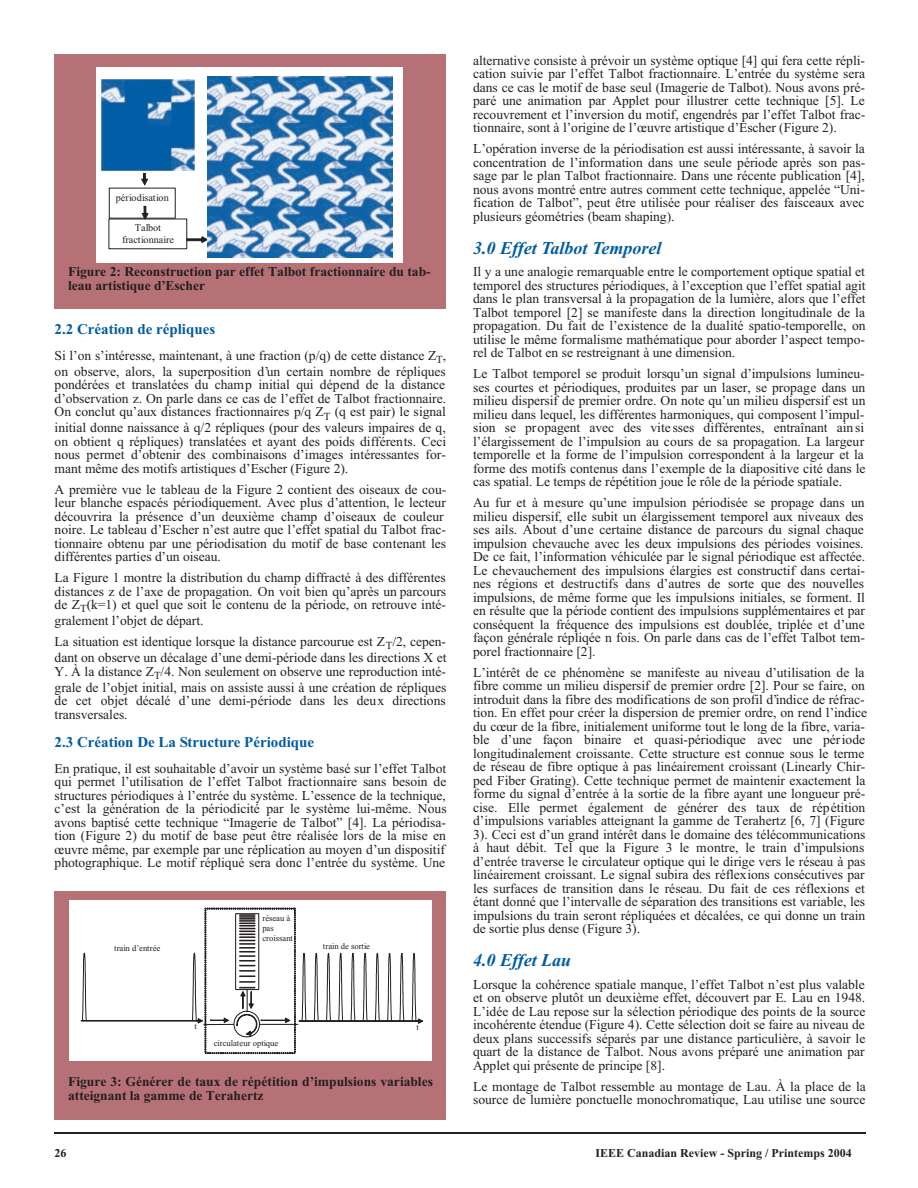
<style>
.page{position:relative;width:918px;height:1188px;background:#fff}
.page>*{position:absolute;margin:0;border:0;box-sizing:border-box;transform-origin:0 0}
.t1{font:italic 700 18px "Times New Roman";color:#015ca3}
.t2{font:700 15px "Times New Roman";color:#015ca3}
.t3{font:13.5px/13.5px "Times";color:#231f20}
.t4{font:700 13.5px/13.5px "Times New Roman";color:#231f20}
.t5{font:700 12px "Times New Roman";color:#231f20}
.t6{font:10.2px/11.9px "Times";letter-spacing:.005em;color:#231f20;text-align:center}
.t7{font:8.7px/9.9px "Times";color:#231f20}
</style>
<div class="page">
<hr style="left:55px;top:1132px;width:810px;height:2px;background:#231f20">
<div style="left:54px;top:54px;width:391px;height:255px;background:#b67177"></div>
<div style="left:96px;top:67px;width:307px;height:195px;background:#fff"></div>
<div style="left:109px;top:188px;width:67px;height:30px;border:1px solid #231f20"></div>
<svg style="left:141px;top:173px;width:7px;height:12px"></svg>
<svg style="left:142px;top:206px;width:6px;height:14px"></svg>
<svg style="left:187px;top:237px;width:21px;height:6px"></svg>
<div style="left:55px;top:891px;width:391px;height:229px;background:#b67177"></div>
<div style="left:70px;top:901px;width:362px;height:160px;background:#fff"></div>
<svg style="left:81px;top:908px;width:342px;height:146px"></svg>
<img style="left:208px;top:77px;width:184px;height:181px">
<img style="left:102px;top:80px;width:93px;height:91px">
<p class="t6" style="left:116px;top:193px;width:55px">périodisation</p>
<p class="t6" style="left:122px;top:223px;width:53px">Talbot fractionnaire</p>
<p class="t4" style="left:68px;top:267px;width:364px">Figure 2: Reconstruction par effet Talbot fractionnaire du tab&shy;leau artistique d’Escher</p>
<p class="t2" style="left:55px;top:324px;width:162px">2.2 Création de répliques</p>
<p class="t3" style="left:55px;top:348px;width:393px;line-height:15.9px">Si l’on s’intéresse, maintenant, à une fraction (p/q) de cette distance Z<sub>T</sub>, on observe, alors, la superposition d’un certain nombre de répliques</p>
<p class="t3" style="left:55px;top:379px;width:393px;text-align:justify">pondérées et translatées du champ initial qui dépend de la distance d’observation z. On parle dans ce cas de l’effet de Talbot fractionnaire.<br>On conclut qu’aux distances fractionnaires p/q Z<sub>T</sub> (q est pair) le signal</p>
<p class="t3" style="left:55px;top:422px;width:393px;text-align:justify">initial donne naissance à q/2 répliques (pour des valeurs impaires de q, on obtient q répliques) translatées et ayant des poids différents. Ceci nous permet d’obtenir des combinaisons d’images intéressantes for&shy;mant même des motifs artistiques d’Escher (Figure 2).</p>
<p class="t3" style="left:55px;top:484px;width:393px">A première vue le tableau de la Figure 2 contient des oiseaux de cou&shy;leur blanche espacés périodiquement. Avec plus d’attention, le lecteur découvrira la présence d’un deuxième champ d’oiseaux de couleur noire. Le tableau d’Escher n’est autre que l’effet spatial du Talbot frac&shy;tionnaire obtenu par une périodisation du motif de base contenant les différentes parties d’un oiseau.</p>
<p class="t3" style="left:55px;top:572px;width:393px;text-align:justify">La Figure 1 montre la distribution du champ diffracté à des différentes distances z de l’axe de propagation. On voit bien qu’après un parcours de Z<sub>T</sub>(k=1) et quel que soit le contenu de la période, on retrouve inté-</p>
<p class="t3" style="left:55px;top:611px;width:393px;line-height:21px">gralement l’objet de départ.<br>La situation est identique lorsque la distance parcourue est Z<sub>T</sub>/2, cepen-</p>
<p class="t3" style="left:55px;top:652px;width:393px">dant on observe un décalage d’une demi-période dans les directions X et<br>Y. À la distance Z<sub>T</sub>/4. Non seulement on observe une reproduction inté-</p>
<p class="t3" style="left:55px;top:682px;width:393px;text-align:justify">grale de l’objet initial, mais on assiste aussi à une création de répliques de cet objet décalé d’une demi-période dans les deux directions transversales.</p>
<p class="t2" style="left:55px;top:737px;width:261px">2.3 Création De La Structure Périodique</p>
<p class="t3" style="left:55px;top:763px;width:394px">En pratique, il est souhaitable d’avoir un système basé sur l’effet Talbot qui permet l’utilisation de l’effet Talbot fractionnaire sans besoin de structures périodiques à l’entrée du système. L’essence de la technique, c’est la génération de la périodicité par le système lui-même. Nous avons baptisé cette technique “Imagerie de Talbot” [4]. La périodisa&shy;tion (Figure 2) du motif de base peut être réalisée lors de la mise en œuvre même, par exemple par une réplication au moyen d’un dispositif photographique. Le motif répliqué sera donc l’entrée du système. Une</p>
<p class="t7" style="left:262px;top:914px;width:32px">réseau à pas croissant</p>
<p class="t7" style="left:114px;top:944px;width:48px">train d’entrée</p>
<p class="t7" style="left:323px;top:942px;width:49px">train de sortie</p>
<p class="t7" style="left:194px;top:1022px;width:4px">t</p>
<p class="t7" style="left:416px;top:1023px;width:4px">t</p>
<p class="t7" style="left:214px;top:1039px;width:66px">circulateur optique</p>
<p class="t4" style="left:68px;top:1076px;width:366px">Figure 3: Générer de taux de répétition d’impulsions variables atteignant la gamme de Terahertz</p>
<p class="t3" style="left:473px;top:55px;width:394px;text-align:justify">alternative consiste à prévoir un système optique [4] qui fera cette répli&shy;cation suivie par l’effet Talbot fractionnaire. L’entrée du système sera dans ce cas le motif de base seul (Imagerie de Talbot). Nous avons pré&shy;paré une animation par Applet pour illustrer cette technique [5]. Le recouvrement et l’inversion du motif, engendrés par l’effet Talbot frac&shy;tionnaire, sont à l’origine de l’œuvre artistique d’Escher (Figure 2).</p>
<p class="t3" style="left:473px;top:143px;width:394px;text-align:justify">L’opération inverse de la périodisation est aussi intéressante, à savoir la concentration de l’information dans une seule période après son pas&shy;sage par le plan Talbot fractionnaire. Dans une récente publication [4], nous avons montré entre autres comment cette technique, appelée “Uni&shy;fication de Talbot”, peut être utilisée pour réaliser des faisceaux avec plusieurs géométries (beam shaping).</p>
<h1 class="t1" style="left:473px;top:242px;width:190px">3.0 Effet Talbot Temporel</h1>
<p class="t3" style="left:473px;top:266px;width:394px;text-align:justify">Il y a une analogie remarquable entre le comportement optique spatial et temporel des structures périodiques, à l’exception que l’effet spatial agit dans le plan transversal à la propagation de la lumière, alors que l’effet Talbot temporel [2] se manifeste dans la direction longitudinale de la propagation. Du fait de l’existence de la dualité spatio-temporelle, on utilise le même formalisme mathématique pour aborder l’aspect tempo&shy;rel de Talbot en se restreignant à une dimension.</p>
<p class="t3" style="left:473px;top:368px;width:394px">Le Talbot temporel se produit lorsqu’un signal d’impulsions lumineu&shy;ses courtes et périodiques, produites par un laser, se propage dans un milieu dispersif de premier ordre. On note qu’un milieu dispersif est un milieu dans lequel, les différentes harmoniques, qui composent l’impul&shy;sion se propagent avec des vite sses différentes, entraînant ain si l’élargissement de l’impulsion au cours de sa propagation. La largeur temporelle et la forme de l’impulsion correspondent à la largeur et la forme des motifs contenus dans l’exemple de la diapositive cité dans le cas spatial. Le temps de répétition joue le rôle de la période spatiale.</p>
<p class="t3" style="left:473px;top:497px;width:394px">Au fur et à mesure qu’une impulsion périodisée se propage dans un milieu dispersif, elle subit un élargissement temporel aux niveaux des ses ails. About d’une certaine distance de parcours du signal chaque impulsion chevauche avec les deux impulsions des périodes voisines.<br>De ce fait, l’information véhiculée par le signal périodique est affectée.<br>Le chevauchement des impulsions élargies est constructif dans certai&shy;nes régions et destructifs dans d’autres de sorte que des nouvelles impulsions, de même forme que les impulsions initiales, se forment. Il en résulte que la période contient des impulsions supplémentaires et par conséquent la fréquence des impulsions est doublée, triplée et d’une façon générale répliqée n fois. On parle dans cas de l’effet Talbot tem&shy;porel fractionnaire [2].</p>
<p class="t3" style="left:473px;top:667px;width:396px">L’intérêt de ce phénomène se manifeste au niveau d’utilisation de la fibre comme un milieu dispersif de premier ordre [2]. Pour se faire, on introduit dans la fibre des modifications de son profil d’indice de réfrac&shy;tion. En effet pour créer la dispersion de premier ordre, on rend l’indice du cœur de la fibre, initialement uniforme tout le long de la fibre, varia&shy;ble d’une façon binaire et quasi-périodique avec une période longitudinalement croissante. Cette structure est connue sous le terme de réseau de fibre optique à pas linéairement croissant (Linearly Chir&shy;ped Fiber Grating). Cette technique permet de maintenir exactement la forme du signal d’entrée à la sortie de la fibre ayant une longueur pré&shy;cise. Elle permet également de générer des taux de répétition d’impulsions variables atteignant la gamme de Terahertz [6, 7] (Figure 3). Ceci est d’un grand intérêt dans le domaine des télécommunications à haut débit. Tel que la Figure 3 le montre, le train d’impulsions d’entrée traverse le circulateur optique qui le dirige vers le réseau à pas linéairement croissant. Le signal subira des réflexions consécutives par les surfaces de transition dans le réseau. Du fait de ces réflexions et étant donné que l’intervalle de séparation des transitions est variable, les impulsions du train seront répliquées et décalées, ce qui donne un train de sortie plus dense (Figure 3).</p>
<h1 class="t1" style="left:473px;top:954px;width:100px">4.0 Effet Lau</h1>
<p class="t3" style="left:473px;top:979px;width:394px;text-align:justify">Lorsque la cohérence spatiale manque, l’effet Talbot n’est plus valable et on observe plutôt un deuxième effet, découvert par E. Lau en 1948.<br>L’idée de Lau repose sur la sélection périodique des points de la source incohérente étendue (Figure 4). Cette sélection doit se faire au niveau de deux plans successifs séparés par une distance particulière, à savoir le quart de la distance de Talbot. Nous avons préparé une animation par Applet qui présente de principe [8].</p>
<p class="t3" style="left:473px;top:1081px;width:394px">Le montage de Talbot ressemble au montage de Lau. À la place de la source de lumière ponctuelle monochromatique, Lau utilise une source</p>
<p class="t5" style="left:55px;top:1149px;width:13px">26</p>
<p class="t5" style="left:595px;top:1149px;width:258px">IEEE Canadian Review - Spring / Printemps 2004</p>
</div>
